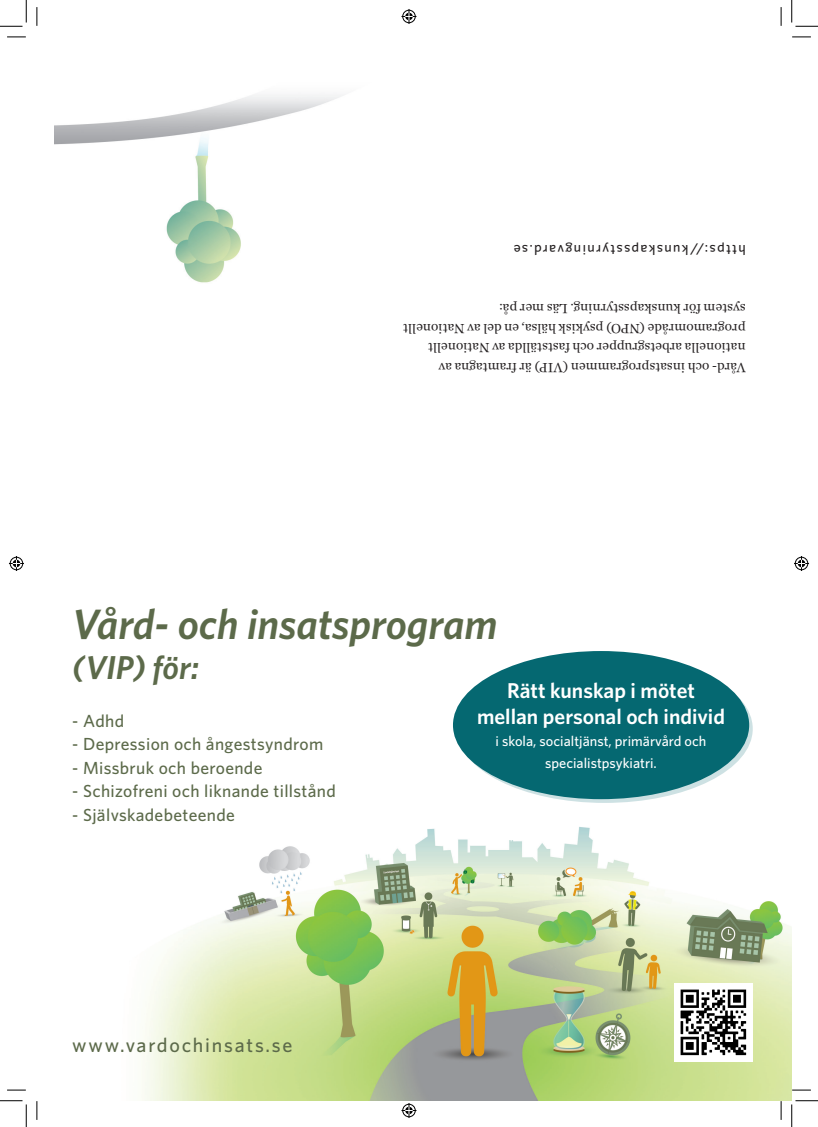
<style>
.page{position:relative;width:818px;height:1127px;background:#fff}
.page>*{position:absolute;margin:0;border:0;box-sizing:border-box;transform-origin:0 0}
.t1{font:italic 600 42.5px "Whitney";color:#5c6a4a}
.t2{font:italic 600 33.12px "Whitney";color:#5c6a4a}
.t3{font:600 21.5px "Whitney";color:#fff}
.t4{font:500 20px "Whitney";letter-spacing:.09em;color:#5c6a4a}
.t5{font:500 17.5px "Whitney";letter-spacing:.02em;color:#5c6a4a}
.t6{font:500 14.25px/22px "Whitney";color:#fff;text-align:center}
.t7{font:14px "Chronicle Text G1";color:#231f20}
.t8{font:500 14px "Whitney";letter-spacing:.1em;color:#231f20}
</style>
<div class="page">
<img style="left:142px;top:651px;width:650px;height:449px">
<svg style="left:456px;top:654px;width:297px;height:148px"></svg>
<img style="left:55px;top:95px;width:288px;height:188px">
<div style="left:453px;top:651px;width:296px;height:148px;background:#056871;border-radius:50%"></div>
<img style="left:675px;top:983px;width:77px;height:77px">
<svg style="left:7px;top:36px;width:19px;height:2px"></svg>
<svg style="left:792px;top:36px;width:19px;height:2px"></svg>
<svg style="left:7px;top:1089px;width:19px;height:1px"></svg>
<svg style="left:792px;top:1089px;width:19px;height:1px"></svg>
<svg style="left:36px;top:7px;width:2px;height:19px"></svg>
<svg style="left:36px;top:1101px;width:2px;height:18px"></svg>
<svg style="left:780px;top:7px;width:2px;height:19px"></svg>
<svg style="left:780px;top:1100px;width:2px;height:19px"></svg>
<svg style="left:0;top:0;width:27px;height:27px"></svg>
<svg style="left:0;top:1100px;width:27px;height:26px"></svg>
<svg style="left:791px;top:0;width:27px;height:27px"></svg>
<svg style="left:791px;top:1100px;width:27px;height:26px"></svg>
<svg style="left:401px;top:9px;width:15px;height:15px"></svg>
<svg style="left:401px;top:1103px;width:15px;height:14px"></svg>
<svg style="left:9px;top:556px;width:15px;height:15px"></svg>
<svg style="left:794px;top:556px;width:15px;height:15px"></svg>
<p class="t8" style="left:746px;top:259px;width:233px;rotate:-180deg">https://kunskapsstyrningvard.se</p>
<p class="t7" style="left:746px;top:319px;width:248px;rotate:-180deg">system för kunskapsstyrning. Läs mer på:</p>
<p class="t7" style="left:746px;top:339px;width:344px;rotate:-180deg">programområde (NPO) psykisk hälsa, en del av Nationellt</p>
<p class="t7" style="left:746px;top:358px;width:319px;rotate:-180deg">nationella arbetsgrupper och fastställda av Nationellt</p>
<p class="t7" style="left:746px;top:378px;width:308px;rotate:-180deg">Vård- och insatsprogrammen (VIP) är framtagna av</p>
<p class="t1" style="left:72px;top:596px;width:426px">Vård- och insatsprogram</p>
<p class="t2" style="left:72px;top:645px;width:128px">(VIP) för:</p>
<p class="t3" style="left:507px;top:676px;width:189px">Rätt kunskap i mötet</p>
<p class="t3" style="left:477px;top:702px;width:249px">mellan personal och individ</p>
<p class="t6" style="left:496px;top:729px;width:212px">i skola, socialtjänst, primärvård och specialistpsykiatri.</p>
<p class="t5" style="left:72px;top:709px;width:53px">- Adhd</p>
<p class="t5" style="left:72px;top:732px;width:252px">- Depression och ångestsyndrom</p>
<p class="t5" style="left:72px;top:756px;width:192px">- Missbruk och beroende</p>
<p class="t5" style="left:72px;top:779px;width:265px">- Schizofreni och liknande tillstånd</p>
<p class="t5" style="left:72px;top:803px;width:164px">- Självskadebeteende</p>
<p class="t4" style="left:72px;top:1031px;width:222px">www.vardochinsats.se</p>
</div>
